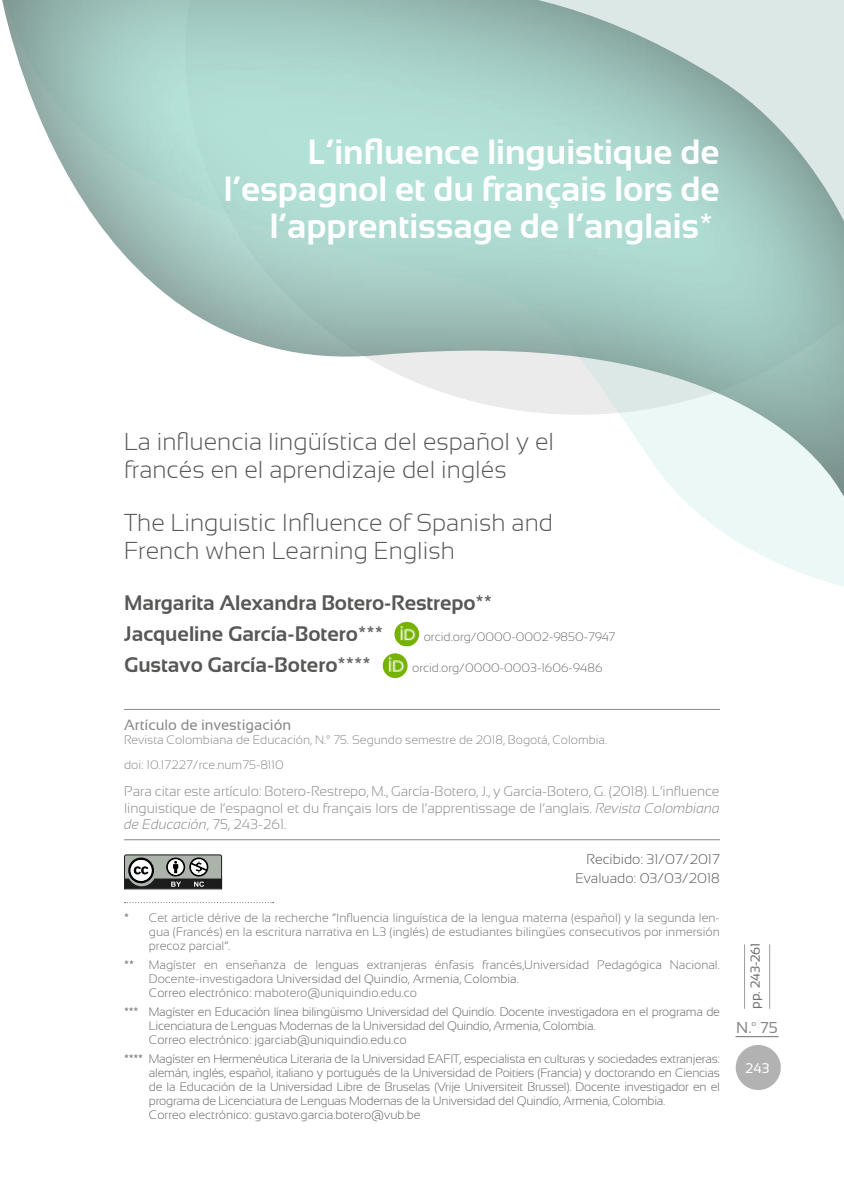
<style>
.page{position:relative;width:844px;height:1191px;background:#fff}
.page>*{position:absolute;margin:0;border:0;box-sizing:border-box;transform-origin:0 0}
.t1{font:700 35px/36.8px "Sansation";color:#fff;text-align:right}
.t2{font:300 24.5px/28px "Sansation";color:#575756}
.t3{font:700 21px/31.2px "Sansation";color:#575756}
.t4{font:15.75px "Sansation";color:#878787}
.t5{font:14.88px "Sansation";color:#878787}
.t6{font:300 14px/16.8px "Sansation";color:#878787;text-align:justify}
.t7{font:300 14px/19.2px "Sansation";color:#575756;text-align:right}
.t8{font:14px "Sansation";color:#fff}
.t9{font:13.12px "Sansation";letter-spacing:-.01em;color:#706f6f}
.t10{font:300 12.25px/14px "Sansation";letter-spacing:-.02em;color:#646464}
.t11{font:300 12.25px/14px "Sansation";color:#706f6f;text-align:justify}
.t12{font:300 12.25px/24.7px "Sansation";color:#878787}
.s1{font-style:italic}
.s2{color:#646464}
.s3{color:#706f6f}
</style>
<div class="page">
<hr style="left:735px;top:1036px;width:43px;height:1px;background:#706f6f">
<div style="left:735px;top:1045px;width:45px;height:45px;background:#b3b2b2;border-radius:50%"></div>
<svg style="left:747px;top:547px;width:96px;height:39px;fill:#ecf8f6"></svg>
<div style="left:0;top:0;width:843px;height:547px;background:#000;opacity:.75"></div>
<hr style="left:744px;top:944px;width:1px;height:64px;background:#9d9d9c">
<hr style="left:769px;top:944px;width:1px;height:64px;background:#9d9d9c">
<hr style="left:124px;top:709px;width:595px;height:1px;background:#878787">
<hr style="left:124px;top:839px;width:595px;height:1px;background:#878787">
<img style="left:394px;top:621px;width:25px;height:25px;border-radius:12px">
<img style="left:382px;top:653px;width:25px;height:25px;border-radius:12px">
<svg style="left:124px;top:902px;width:149px;height:1px"></svg>
<svg style="left:124px;top:854px;width:98px;height:35px;background:#7a7d7a"></svg>
<h1 class="t1" style="left:224px;top:134px;width:497px">L’influence linguistique de l’espagnol et du français lors de l’apprentissage de l’anglais*</h1>
<h2 class="t2" style="left:124px;top:427px;width:431px">La influencia lingüística del español y el francés en el aprendizaje del inglés</h2>
<h2 class="t2" style="left:124px;top:508px;width:430px">The Linguistic Influence of Spanish and<br>French when Learning English</h2>
<h3 class="t3" style="left:124px;top:587px;width:369px">Margarita Alexandra Botero-Restrepo**<br>Jacqueline García-Botero***</h3>
<p class="t11" style="left:423px;top:629px;width:193px">orcid.org/0000-0002-9850-7947</p>
<h3 class="t3" style="left:124px;top:649px;width:248px">Gustavo García-Botero****</h3>
<p class="t11" style="left:412px;top:661px;width:192px">orcid.org/0000-0003-1606-9486</p>
<p class="t5" style="left:124px;top:716px;width:168px">Artículo de investigación</p>
<p class="t12" style="left:124px;top:728px;width:484px">Revista Colombiana de Educación, N.º 75. Segundo semestre de 2018, Bogotá, Colombia. doi: 10.17227/rce.num75-8110</p>
<p class="t6" style="left:124px;top:782px;width:597px">Para citar este artículo: Botero-Restrepo, M., García-Botero, J., y García-Botero, G. (2018). L’influence linguistique de l’espagnol et du français lors de l’apprentissage de l’anglais. <span class="s1">Revista Colombiana de Educación</span>, 75, 243-261.</p>
<p class="t7" style="left:575px;top:849px;width:146px">Recibido: 31/07/2017<br>Evaluado: 03/03/2018</p>
<p class="t11" style="left:149px;top:910px;width:572px;text-indent:-25px">* Cet article dérive de la recherche “Influencia linguística de la lengua materna (español) y la segunda len&shy;gua (Francés) en la escritura narrativa en L3 (inglés) de estudiantes bilingües consecutivos por inmersión precoz parcial”.</p>
<p class="t11" style="left:149px;top:957px;width:572px;text-align:left;text-indent:-25px">** Magíster en enseñanza de lenguas extranjeras énfasis francés,Universidad Pedagógica Nacional.<br>Docente-investigadora <span class="s2">Universidad del Quindío, Armenia, Colombia.<br>Correo electrónico:</span> mabotero@uniquindio.edu.co</p>
<p class="t10" style="left:149px;top:1004px;width:572px;text-indent:-25px"><span class="s3">***</span> Magíster en Educación línea bilingüismo Universidad del Quindío. Docente investigadora en el programa de<br>Licenciatura de Lenguas Modernas de la Universidad del Quindío, Armenia, Colombia.<br>Correo electrónico: jgarciab@uniquindio.edu.co</p>
<p class="t10" style="left:149px;top:1051px;width:572px;text-indent:-25px"><span class="s3">****</span> Magíster en Hermenéutica Literaria de la Universidad EAFIT, especialista en culturas y sociedades extranjeras: alemán, inglés, español, italiano y portugués de la Universidad de Poitiers (Francia) y doctorando en Ciencias de la Educación de la Universidad Libre de Bruselas (Vrije Universiteit Brussel). Docente investigador en el programa de Licenciatura de Lenguas Modernas de la Universidad del Quindío, Armenia, Colombia.<br>Correo electrónico: gustavo.garcia.botero@vub.be</p>
<p class="t9" style="left:747px;top:1008px;width:68px;rotate:-90deg">pp. 243-261</p>
<p class="t4" style="left:736px;top:1018px;width:43px">N.º 75</p>
<p class="t8" style="left:745px;top:1060px;width:26px">243</p>
</div>
